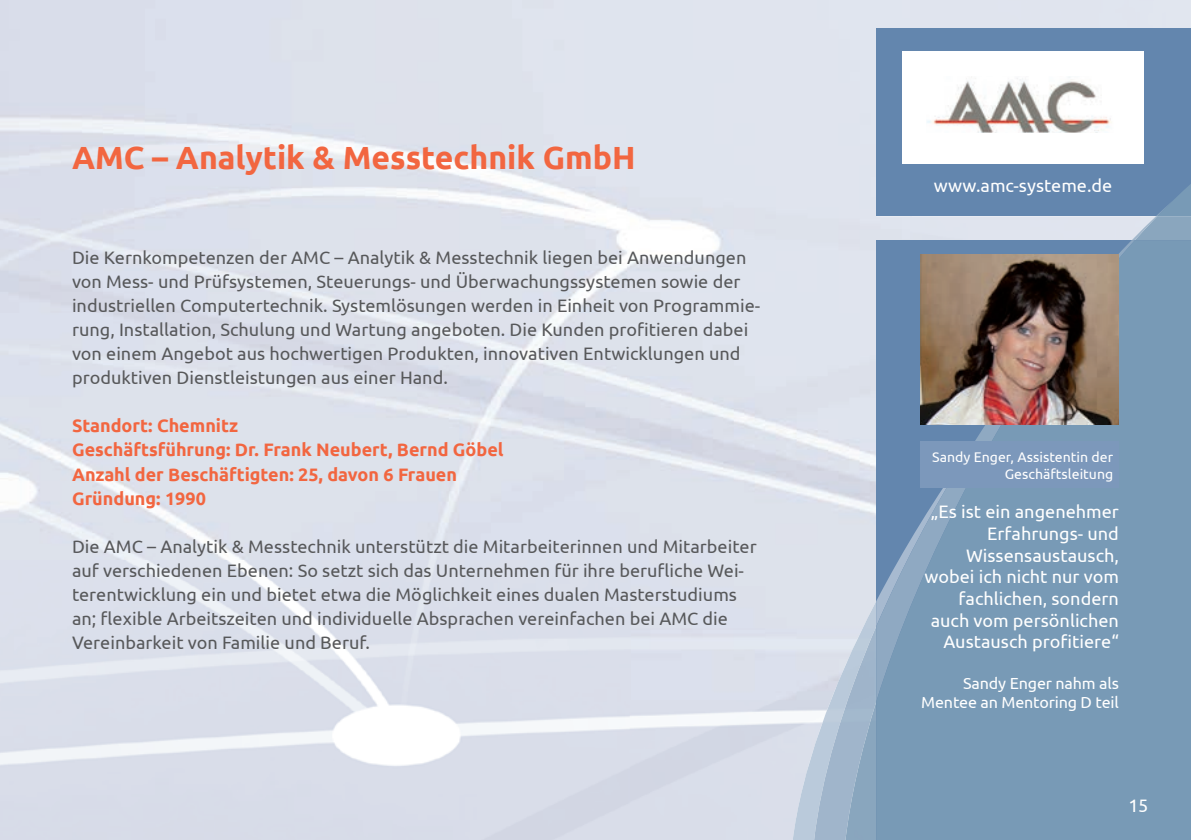
<style>
.page{position:relative;width:1191px;height:840px;background:#fff}
.page>*{position:absolute;margin:0;border:0;box-sizing:border-box;transform-origin:0 0}
.t1{font:700 32px "Ubuntu";color:#f26640}
.t2{font:18px/24px "Ubuntu";color:#57585a}
.t3{font:18px/21.6px "Ubuntu";color:#fff;text-align:right}
.t4{font:700 18px/24px "Ubuntu";color:#f26640}
.t5{font:16px/19.2px "Ubuntu";letter-spacing:-.01em;color:#fff;text-align:right}
.t6{font:14px/16.8px "Ubuntu";color:#fff;text-align:right}
</style>
<div class="page">
<div style="left:876px;top:28px;width:315px;height:188px;background:#6386ae"></div>
<img style="left:792px;top:601px;width:84px;height:238px">
<img style="left:1131px;top:216px;width:3px;height:24px">
<img style="left:814px;top:626px;width:62px;height:213px">
<img style="left:1134px;top:216px;width:57px;height:24px">
<svg style="left:1156px;top:184px;width:35px;height:32px"></svg>
<img style="left:845px;top:701px;width:31px;height:138px">
<svg style="left:876px;top:240px;width:315px;height:599px;background:#7698b5"></svg>
<img style="left:920px;top:254px;width:199px;height:170px">
<div style="left:902px;top:50px;width:242px;height:113px;background:#fff"></div>
<img style="left:927px;top:76px;width:185px;height:57px">
<div style="left:920px;top:441px;width:199px;height:47px;background:#7c98bb"></div>
<h1 class="t1" style="left:72px;top:136px;width:565px">AMC – Analytik &amp; Messtechnik GmbH</h1>
<p class="t2" style="left:72px;top:245px;width:690px">Die Kernkompetenzen der AMC – Analytik &amp; Messtechnik liegen bei Anwendungen von Mess- und Prüfsystemen, Steuerungs- und Überwachungssystemen sowie der industriellen Computertechnik. Systemlösungen werden in Einheit von Programmie&shy;rung, Installation, Schulung und Wartung angeboten. Die Kunden profitieren dabei von einem Angebot aus hochwertigen Produkten, innovativen Entwicklungen und produktiven Dienstleistungen aus einer Hand.</p>
<p class="t4" style="left:72px;top:413px;width:433px">Standort: Chemnitz<br>Geschäftsführung: Dr. Frank Neubert, Bernd Göbel<br>Anzahl der Beschäftigten: 25, davon 6 Frauen<br>Gründung: 1990</p>
<p class="t2" style="left:72px;top:533px;width:686px">Die AMC – Analytik &amp; Messtechnik unterstützt die Mitarbeiterinnen und Mitarbeiter auf verschiedenen Ebenen: So setzt sich das Unternehmen für ihre berufliche Wei&shy;terentwicklung ein und bietet etwa die Möglichkeit eines dualen Masterstudiums an; flexible Arbeitszeiten und individuelle Absprachen vereinfachen bei AMC die Vereinbarkeit von Familie und Beruf.</p>
<p class="t3" style="left:933px;top:174px;width:180px">www.amc-systeme.de</p>
<p class="t6" style="left:932px;top:448px;width:183px">Sandy Enger, Assistentin der<br>Geschäftsleitung</p>
<p class="t3" style="left:924px;top:500px;width:196px">„Es ist ein angenehmer<br>Erfahrungs- und<br>Wissensaustausch, wobei ich nicht nur vom fachlichen, sondern auch vom persönlichen<br>Austausch profitiere“</p>
<p class="t5" style="left:921px;top:673px;width:199px">Sandy Enger nahm als<br>Mentee an Mentoring D teil</p>
<p class="t3" style="left:1128px;top:793px;width:21px">15</p>
</div>
